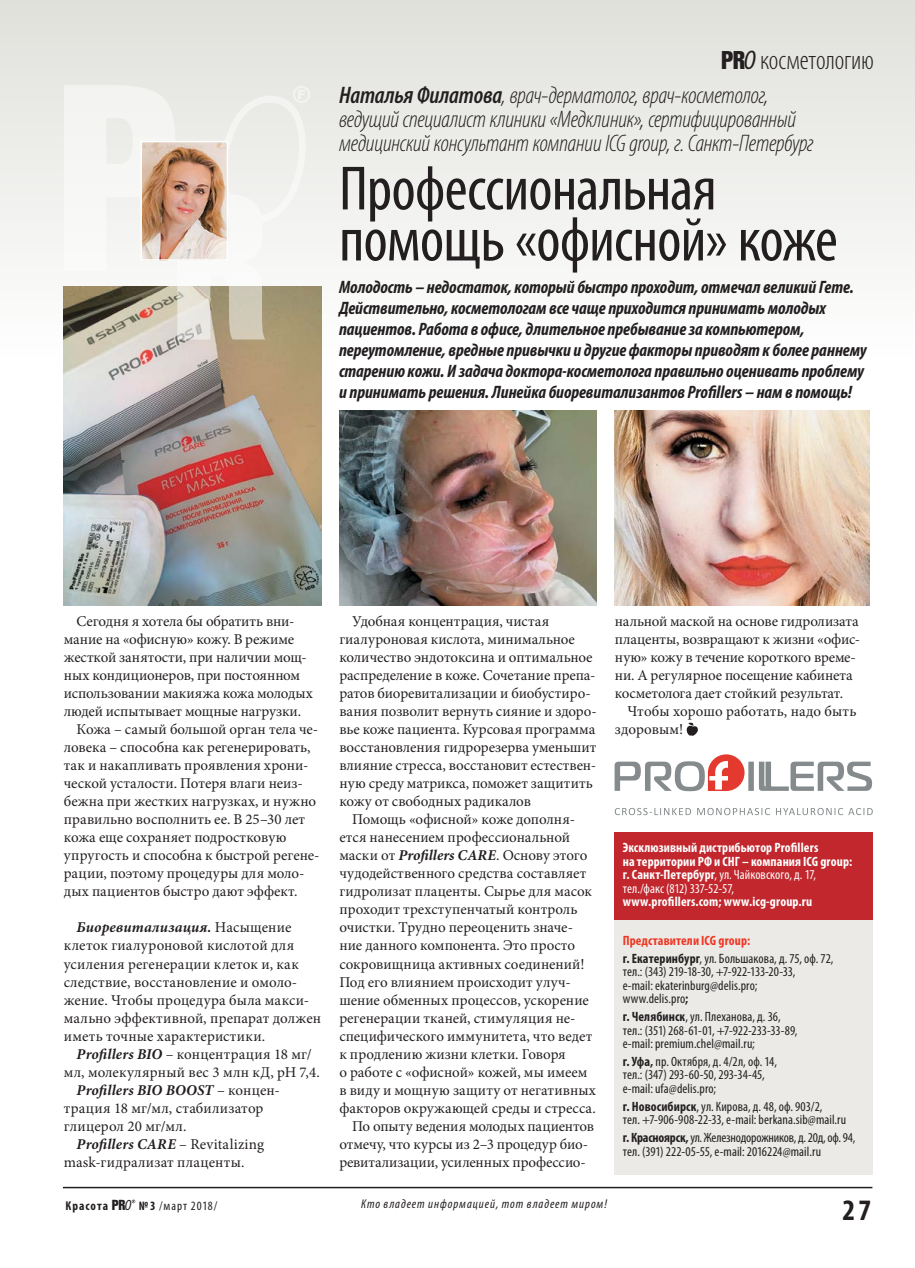
<style>
.page{position:relative;width:915px;height:1268px;background:#fff}
.page>*{position:absolute;margin:0;border:0;box-sizing:border-box;transform-origin:0 0}
.t1{font:condensed 63px/51px "Myriad Pro";letter-spacing:-.01em;color:#231f20}
.t2{font:700 condensed 29.7px "Myriad Pro";color:#231f20}
.t3{font:300 condensed 27px "Myriad Pro";letter-spacing:-.005em;color:#231f20}
.t4{font:italic 300 condensed 24px/24px "Myriad Pro";letter-spacing:-.01em;color:#231f20}
.t5{font:italic 700 condensed 18px/21px "Myriad Pro";letter-spacing:-.005em;color:#231f20}
.t6{font:15px/18px "Minion Pro";color:#231f20}
.t7{font:italic 700 15px "Minion Pro";letter-spacing:.005em;color:#231f20}
.t8{font:condensed 13.5px/13.5px "Myriad Pro";letter-spacing:.005em;color:#231f20}
.t9{font:700 condensed 13.5px/13.5px "Myriad Pro";letter-spacing:.01em;color:#fff}
.t10{font:italic condensed 12.75px "Myriad Pro";letter-spacing:.07em;color:#231f20}
.t11{font:condensed 12.75px "Myriad Pro";letter-spacing:.075em;color:#231f20}
.s1{font-family:"Helvetica Inserat Cyr Upright";font-weight:400;font-stretch:normal;font-size:22.5px}
.s2{font-weight:400;font-style:italic}
.s3{font-weight:600}
.s4{font-weight:700;font-style:italic}
.s5{font-weight:400;font-style:normal}
.s6{font-weight:700}
.s7{font-family:"Helvetica Inserat Cyr Upright";font-stretch:normal}
.s8{font-style:italic;font-size:14.85px}
.s9{font-weight:400}
.s10{font-weight:700;color:#ee3825}
</style>
<div class="page">
<hr style="left:63px;top:1186px;width:809px;height:1px;background:#231f20">
<div style="left:0;top:0;width:914px;height:358px;background:linear-gradient(to bottom,#e0e0db,#fefefe)"></div>
<img style="left:64px;top:286px;width:257px;height:320px">
<svg style="left:686px;top:722px;width:11px;height:13px"></svg>
<div style="left:614px;top:831px;width:258px;height:89px;background:#c1272d"></div>
<div style="left:614px;top:920px;width:258px;height:254px;background:#ebeae7"></div>
<svg style="left:614px;top:754px;width:257px;height:37px"></svg>
<svg style="left:614px;top:807px;width:258px;height:8px"></svg>
<svg style="left:64px;top:85px;width:246px;height:254px"></svg>
<img style="left:143px;top:144px;width:82px;height:114px">
<div style="left:140px;top:141px;width:88px;height:120px;border:2px solid #fff"></div>
<img style="left:339px;top:410px;width:257px;height:196px">
<img style="left:614px;top:410px;width:255px;height:196px">
<h3 class="t3" style="left:721px;top:44px;width:154px"><span class="s1">Pr</span><span class="s2">o</span> косметологию</h3>
<h3 class="t4" style="left:339px;top:83px;width:476px"><span class="s3">Наталья Филатова</span>, врач-дерматолог, врач-косметолог, ведущий специалист клиники «Медклиник», сертифицированный медицинский консультант компании ICG group, г. Санкт-Петербург</h3>
<h1 class="t1" style="left:339px;top:162px;width:500px">Профессиональная помощь «офисной» коже</h1>
<p class="t5" style="left:339px;top:276px;width:529px">Молодость – недостаток, который быстро проходит, отмечал великий Гете.<br>Действительно, косметологам все чаще приходится принимать молодых пациентов. Работа в офисе, длительное пребывание за компьютером, переутомление, вредные привычки и другие факторы приводят к более раннему старению кожи. И задача доктора-косметолога правильно оценивать проблему и принимать решения. Линейка биоревитализантов Profillers – нам в помощь!</p>
<p class="t6" style="left:77px;top:612px;width:219px">Сегодня я хотела бы обратить вни-</p>
<p class="t6" style="left:64px;top:630px;width:232px">мание на «офисную» кожу. В режиме</p>
<p class="t6" style="left:64px;top:648px;width:244px">жесткой занятости, при наличии мощ-</p>
<p class="t6" style="left:64px;top:666px;width:238px">ных кондиционеров, при постоянном</p>
<p class="t6" style="left:64px;top:684px;width:250px">использовании макияжа кожа молодых</p>
<p class="t6" style="left:64px;top:702px;width:239px">людей испытывает мощные нагрузки.</p>
<p class="t6" style="left:77px;top:720px;width:243px">Кожа – самый большой орган тела че-</p>
<p class="t6" style="left:64px;top:738px;width:248px">ловека – способна как регенерировать,</p>
<p class="t6" style="left:64px;top:756px;width:246px">так и накапливать проявления хрони-</p>
<p class="t6" style="left:64px;top:774px;width:240px">ческой усталости. Потеря влаги неиз-</p>
<p class="t6" style="left:64px;top:792px;width:254px">бежна при жестких нагрузках, и нужно</p>
<p class="t6" style="left:64px;top:810px;width:243px">правильно восполнить ее. В 25–30 лет</p>
<p class="t6" style="left:64px;top:828px;width:224px">кожа еще сохраняет подростковую</p>
<p class="t6" style="left:64px;top:846px;width:257px">упругость и способна к быстрой регене-</p>
<p class="t6" style="left:64px;top:864px;width:242px">рации, поэтому процедуры для моло-</p>
<p class="t6" style="left:64px;top:882px;width:235px">дых пациентов быстро дают эффект.</p>
<p class="t6" style="left:64px;top:918px;width:259px;text-indent:13px"><span class="s4">Биоревитализация.</span> Насыщение клеток гиалуроновой кислотой для усиления регенерации клеток и, как следствие, восстановление и омоло&shy;жение. Чтобы процедура была макси&shy;мально эффективной, препарат должен иметь точные характеристики.</p>
<p class="t6" style="left:77px;top:1044px;width:236px"><span class="s4">Profillers BIO</span> – концентрация 18 мг/</p>
<p class="t6" style="left:64px;top:1062px;width:257px">мл, молекулярный вес 3 млн кД, рН 7,4.</p>
<p class="t7" style="left:77px;top:1078px;width:205px">Profillers BIO BOOST <span class="s5">– концен-</span></p>
<p class="t6" style="left:64px;top:1098px;width:201px">трация 18 мг/мл, стабилизатор</p>
<p class="t6" style="left:64px;top:1116px;width:124px">глицерол 20 мг/мл.</p>
<p class="t7" style="left:77px;top:1132px;width:189px">Profillers CARE <span class="s5">– Revitalizing</span></p>
<p class="t6" style="left:64px;top:1152px;width:182px">mask-гидрализат плаценты.</p>
<p class="t11" style="left:66px;top:1197px;width:153px"><span class="s6">Красота</span> <span class="s7">PR</span><span class="s8">O</span> <span class="s6">№ 3</span> /март 2018/</p>
<p class="t6" style="left:339px;top:612px;width:259px;text-indent:13px">Удобная концентрация, чистая гиалуроновая кислота, минимальное количество эндотоксина и оптимальное распределение в коже. Сочетание препа&shy;ратов биоревитализации и биобустиро&shy;вания позволит вернуть сияние и здоро&shy;вье коже пациента. Курсовая программа восстановления гидрорезерва уменьшит влияние стресса, восстановит естествен&shy;ную среду матрикса, поможет защитить кожу от свободных радикалов</p>
<p class="t6" style="left:352px;top:810px;width:224px">Помощь «офисной» коже дополня-</p>
<p class="t6" style="left:339px;top:828px;width:232px">ется нанесением профессиональной</p>
<p class="t6" style="left:339px;top:846px;width:250px">маски от <span class="s4">Profillers CARE</span>. Основу этого</p>
<p class="t6" style="left:339px;top:864px;width:248px">чудодейственного средства составляет</p>
<p class="t6" style="left:339px;top:882px;width:254px">гидролизат плаценты. Сырье для масок</p>
<p class="t6" style="left:339px;top:900px;width:239px">проходит трехступенчатый контроль</p>
<p class="t6" style="left:339px;top:918px;width:235px">очистки. Трудно переоценить значе-</p>
<p class="t6" style="left:339px;top:936px;width:237px">ние данного компонента. Это просто</p>
<p class="t6" style="left:339px;top:954px;width:246px">сокровищница активных соединений!</p>
<p class="t6" style="left:339px;top:972px;width:233px">Под его влиянием происходит улуч-</p>
<p class="t6" style="left:339px;top:990px;width:251px">шение обменных процессов, ускорение</p>
<p class="t6" style="left:339px;top:1008px;width:238px">регенерации тканей, стимуляция не-</p>
<p class="t6" style="left:339px;top:1026px;width:254px">специфического иммунитета, что ведет</p>
<p class="t6" style="left:339px;top:1044px;width:228px">к продлению жизни клетки. Говоря</p>
<p class="t6" style="left:339px;top:1062px;width:249px">о работе с «офисной» кожей, мы имеем</p>
<p class="t6" style="left:339px;top:1080px;width:258px">в виду и мощную защиту от негативных</p>
<p class="t6" style="left:339px;top:1098px;width:258px">факторов окружающей среды и стресса.</p>
<p class="t6" style="left:352px;top:1116px;width:243px">По опыту ведения молодых пациентов</p>
<p class="t6" style="left:339px;top:1134px;width:250px">отмечу, что курсы из 2–3 процедур био-</p>
<p class="t6" style="left:339px;top:1152px;width:248px">ревитализации, усиленных профессио-</p>
<p class="t6" style="left:614px;top:612px;width:247px">нальной маской на основе гидролизата плаценты, возвращают к жизни «офис&shy;ную» кожу в течение короткого време&shy;ни. А регулярное посещение кабинета косметолога дает стойкий результат.</p>
<p class="t6" style="left:614px;top:702px;width:243px;text-indent:13px">Чтобы хорошо работать, надо быть здоровым!</p>
<p class="t9" style="left:622px;top:840px;width:231px">Эксклюзивный дистрибьютор Profillers<br>на территории РФ и СНГ – компания ICG group: г. Санкт-Петербург<span class="s9">, ул. Чайковского, д. 17, тел./факс (812) 337-52-57,</span></p>
<p class="t9" style="left:622px;top:894px;width:191px">www.profillers.com; www.icg-group.ru</p>
<p class="t8" style="left:622px;top:931px;width:212px;line-height:17.7px"><span class="s10">Представители ICG group:<br></span><span class="s6">г. Екатеринбург</span>, ул. Большакова, д. 75, оф. 72,</p>
<p class="t8" style="left:622px;top:964px;width:174px">тел.: (343) 219-18-30, +7-922-133-20-33, e-mail: ekaterinburg@delis.pro; www.delis.pro<span class="s6">;</span></p>
<p class="t8" style="left:622px;top:1009px;width:176px"><span class="s6">г. Челябинск</span>, ул. Плеханова, д. 36, тел.: (351) 268-61-01, +7-922-233-33-89, e-mail: premium.chel@mail.ru;</p>
<p class="t8" style="left:622px;top:1054px;width:156px"><span class="s6">г. Уфа,</span> пр. Октября, д. 4/2л, оф. 14, тел.: (347) 293-60-50, 293-34-45, e-mail: ufa@delis.pro;</p>
<p class="t8" style="left:622px;top:1099px;width:225px"><span class="s6">г. Новосибирск</span>, ул. Кирова, д. 48, оф. 903/2,<br>тел. +7-906-908-22-33, e-mail: berkana.sib@mail.ru</p>
<p class="t8" style="left:622px;top:1130px;width:234px"><span class="s6">г. Красноярск,</span> ул. Железнодорожников, д. 20д, оф. 94, тел. (391) 222-05-55, e-mail: 2016224@mail.ru</p>
<p class="t10" style="left:361px;top:1195px;width:247px">Кто владеет информацией, тот владеет миром!</p>
<h2 class="t2" style="left:842px;top:1191px;width:30px">27</h2>
</div>
